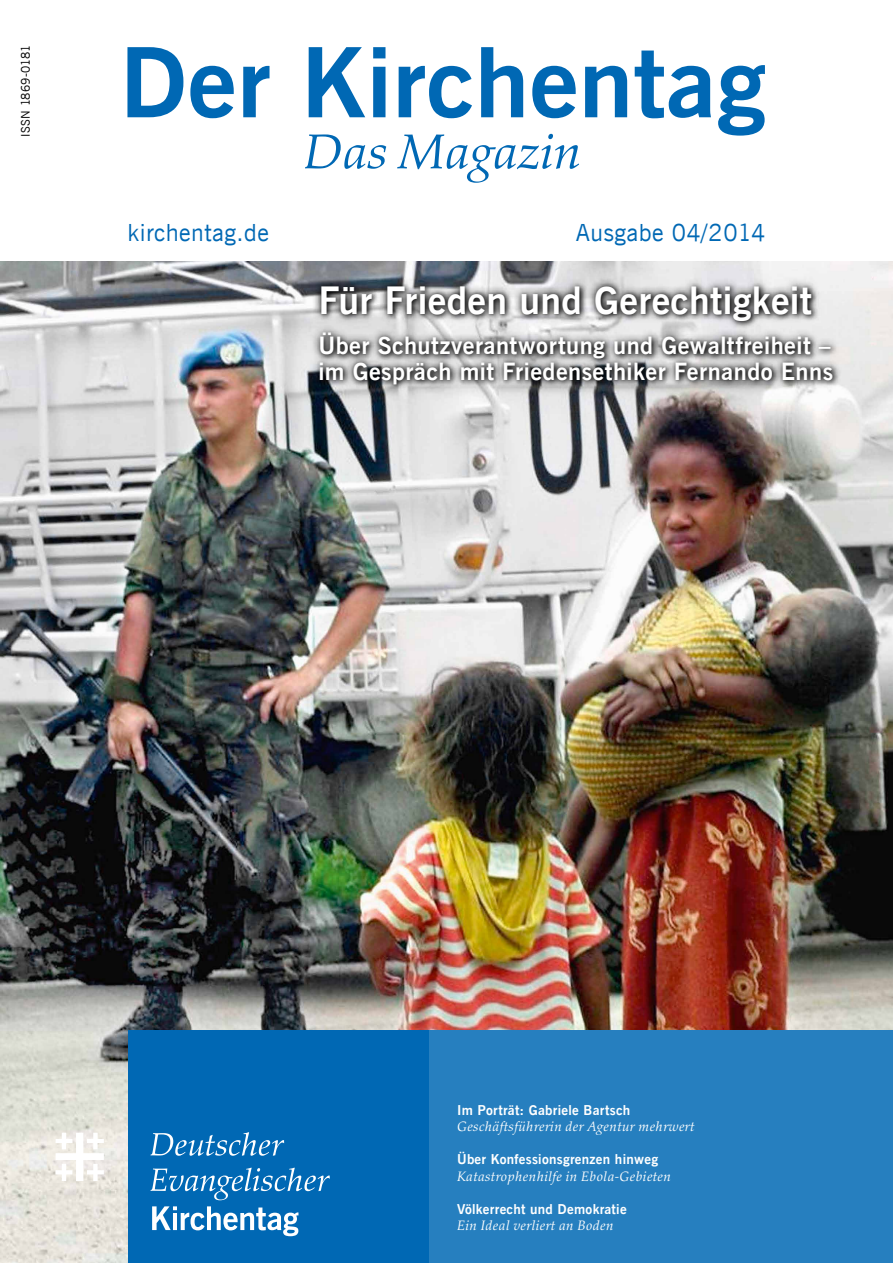
<style>
.page{position:relative;width:893px;height:1263px;background:#fff}
.page>*{position:absolute;margin:0;border:0;box-sizing:border-box;transform-origin:0 0}
.t1{font:96.45px "News Gothic Bd BT";color:#0068b4}
.t2{font:italic 49.5px "Palatino Nova";letter-spacing:-.01em;color:#0068b4}
.t3{font:37.5px "News Gothic Bd BT";letter-spacing:.01em;color:#fff}
.t4{font:23.7px/25.5px "News Gothic Bd BT";letter-spacing:.02em;color:#fff}
.t5{font:23.7px "News Gothic BT";letter-spacing:.02em;color:#0068b4}
.t6{font:italic 13.8px "Palatino Nova";letter-spacing:.02em;color:#fff}
.t7{font:13.5px "News Gothic Bd BT";letter-spacing:.02em;color:#fff}
.t8{font:12px "News Gothic BT";letter-spacing:.02em;color:#000}
</style>
<div class="page">
<img style="left:0;top:261px;width:893px;height:1002px">
<div style="left:128px;top:1031px;width:301px;height:232px;background:#0068b4"></div>
<svg style="left:56px;top:1133px;width:48px;height:48px"></svg>
<svg style="left:152px;top:1206px;width:146px;height:30px"></svg>
<svg style="left:151px;top:1167px;width:179px;height:33px"></svg>
<svg style="left:151px;top:1132px;width:133px;height:24px"></svg>
<div style="left:429px;top:1031px;width:464px;height:232px;background:#267fbf"></div>
<svg style="left:310px;top:277px;width:532px;height:116px;background:#949495"></svg>
<p class="t8" style="left:18px;top:137px;width:93px;rotate:-90deg">ISSN 1869-0181</p>
<h1 class="t1" style="left:119px;top:19px;width:648px">Der Kirchentag</h1>
<h2 class="t2" style="left:304px;top:122px;width:280px">Das Magazin</h2>
<h3 class="t5" style="left:128px;top:217px;width:143px">kirchentag.de</h3>
<h3 class="t5" style="left:576px;top:217px;width:191px">Ausgabe 04/2014</h3>
<h3 class="t3" style="left:318px;top:275px;width:495px">Für Frieden und Gerechtigkeit</h3>
<h3 class="t4" style="left:318px;top:334px;width:516px">Über Schutzverantwortung und Gewaltfreiheit – im Gespräch mit Friedensethiker Fernando Enns</h3>
<p class="t7" style="left:457px;top:1101px;width:175px">Im Porträt: Gabriele Bartsch</p>
<p class="t6" style="left:457px;top:1118px;width:239px">Geschäftsführerin der Agentur mehrwert</p>
<p class="t7" style="left:457px;top:1150px;width:202px">Über Konfessionsgrenzen hinweg</p>
<p class="t6" style="left:457px;top:1168px;width:215px">Katastrophenhilfe in Ebola-Gebieten</p>
<p class="t7" style="left:457px;top:1200px;width:171px">Völkerrecht und Demokratie</p>
<p class="t6" style="left:457px;top:1217px;width:158px">Ein Ideal verliert an Boden</p>
</div>
